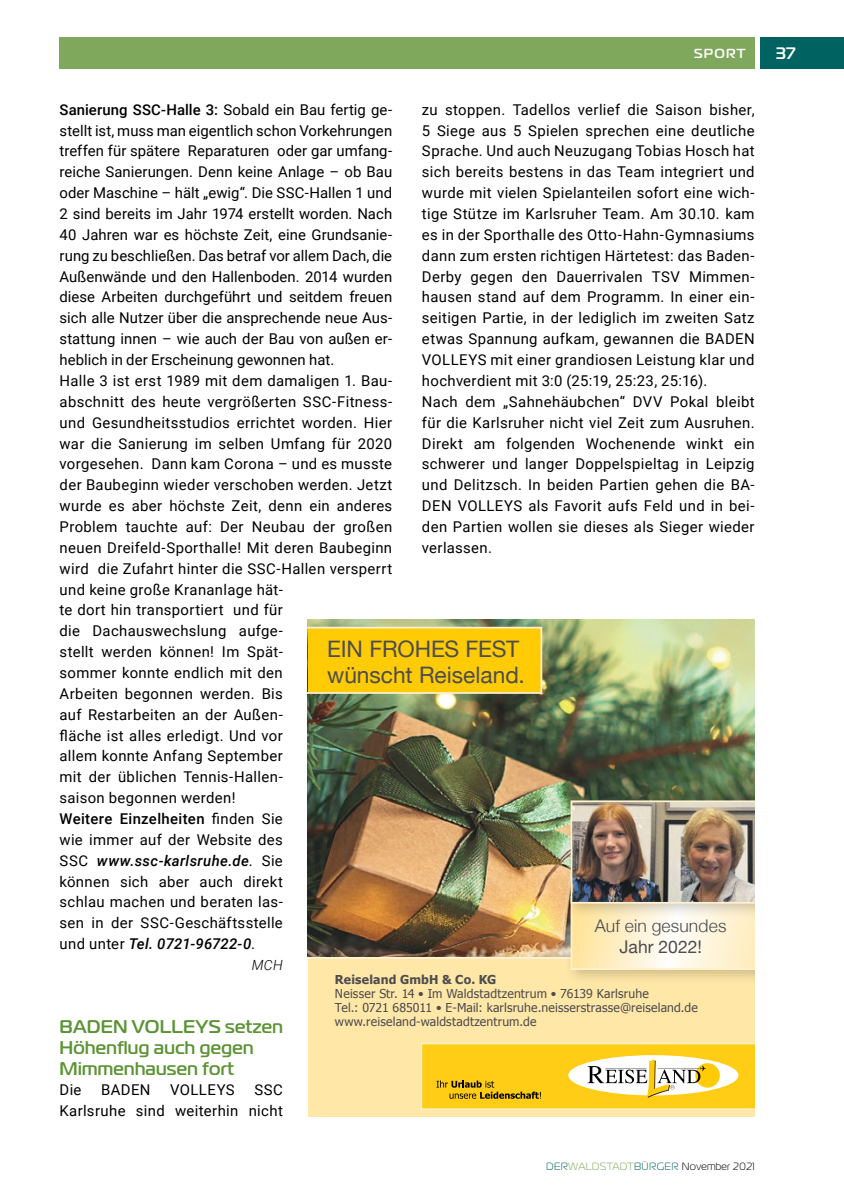
<style>
.page{position:relative;width:844px;height:1191px;background:#fff}
.page>*{position:absolute;margin:0;border:0;box-sizing:border-box;transform-origin:0 0}
.t1{font:22.75px/26.2px "Helvetica Neue";letter-spacing:-.005em;color:#4d4d4f}
.t2{font:700 18.38px/20.8px "Magistral";letter-spacing:.02em;color:#5c9435}
.t3{font:300 17.5px "Helvetica Neue";letter-spacing:.01em;color:#4d4d4f}
.t4{font:17.5px "Helvetica Neue";letter-spacing:.005em;color:#4d4d4f}
.t5{font:700 16.62px "Magistral";color:#fff}
.t6{font:14.88px/20.8px "Roboto";letter-spacing:.02em;color:#000}
.t7{font:italic 300 14px "Roboto";color:#000}
.t8{font:700 13.12px "Magistral";letter-spacing:.085em;color:#fff}
.t9{font:12.25px/14px "Tahoma";letter-spacing:.015em;color:#4d4d4f}
.t10{font:700 12.25px "Tahoma";letter-spacing:.015em;color:#4d4d4f}
.t11{font:10.5px "Magistral";letter-spacing:.035em;color:#000}
.s1{font-weight:500}
.s2{font-weight:500;font-style:italic}
.s3{color:#006361}
.s4{color:#80a85c}
</style>
<div class="page">
<div style="left:759px;top:37px;width:84px;height:32px;background:#006361"></div>
<div style="left:60px;top:37px;width:694px;height:32px;background:#80a85c"></div>
<img style="left:307px;top:620px;width:447px;height:336px">
<div style="left:307px;top:957px;width:447px;height:159px;background:#ffe7a7"></div>
<svg style="left:420px;top:1042px;width:334px;height:67px"></svg>
<svg style="left:307px;top:627px;width:235px;height:67px;background:#fecc10"></svg>
<div style="left:563px;top:888px;width:191px;height:97px;background:#000;opacity:.2"></div>
<div style="left:563px;top:793px;width:191px;height:126px;background:#000;opacity:.2"></div>
<img style="left:570px;top:800px;width:184px;height:170px">
<p class="t8" style="left:694px;top:45px;width:53px">SPORT</p>
<p class="t6" style="left:422px;top:98px;width:334px">zu stoppen. Tadellos verlief die Saison bisher, 5 Siege aus 5 Spielen sprechen eine deutliche Sprache. Und auch Neuzugang Tobias Hosch hat sich bereits bestens in das Team integriert und wurde mit vielen Spielanteilen sofort eine wich&shy;tige Stütze im Karlsruher Team. Am 30.10. kam es in der Sporthalle des Otto-Hahn-Gymnasiums dann zum ersten richtigen Härtetest: das Baden-Derby gegen den Dauerrivalen TSV Mimmen&shy;hausen stand auf dem Programm. In einer ein&shy;seitigen Partie, in der lediglich im zweiten Satz etwas Spannung aufkam, gewannen die BADEN VOLLEYS mit einer grandiosen Leistung klar und hochverdient mit 3:0 (25:19, 25:23, 25:16).<br>Nach dem „Sahnehäubchen“ DVV Pokal bleibt für die Karlsruher nicht viel Zeit zum Ausruhen.<br>Direkt am folgenden Wochenende winkt ein schwerer und langer Doppelspieltag in Leipzig und Delitzsch. In beiden Partien gehen die BA-DEN VOLLEYS als Favorit aufs Feld und in bei&shy;den Partien wollen sie dieses als Sieger wieder verlassen.</p>
<p class="t6" style="left:60px;top:98px;width:334px"><span class="s1">Sanierung SSC-Halle 3:</span> Sobald ein Bau fertig ge&shy;stellt ist, muss man eigentlich schon Vorkehrungen treffen für spätere Reparaturen oder gar umfang&shy;reiche Sanierungen. Denn keine Anlage – ob Bau oder Maschine – hält „ewig“. Die SSC-Hallen 1 und 2 sind bereits im Jahr 1974 erstellt worden. Nach 40 Jahren war es höchste Zeit, eine Grundsanie&shy;rung zu beschließen. Das betraf vor allem Dach, die Außenwände und den Hallenboden. 2014 wurden diese Arbeiten durchgeführt und seitdem freuen sich alle Nutzer über die ansprechende neue Aus&shy;stattung innen – wie auch der Bau von außen er&shy;heblich in der Erscheinung gewonnen hat.<br>Halle 3 ist erst 1989 mit dem damaligen 1. Bau&shy;abschnitt des heute vergrößerten SSC-Fitness&shy;und Gesundheitsstudios errichtet worden. Hier war die Sanierung im selben Umfang für 2020 vorgesehen. Dann kam Corona – und es musste der Baubeginn wieder verschoben werden. Jetzt wurde es aber höchste Zeit, denn ein anderes Problem tauchte auf: Der Neubau der großen neuen Dreifeld-Sporthalle! Mit deren Baubeginn wird die Zufahrt hinter die SSC-Hallen versperrt und keine große Krananlage hät-<br>te dort hin transportiert und für<br>die Dachauswechslung aufge-<br>stellt werden können! Im Spät-<br>sommer konnte endlich mit den<br>Arbeiten begonnen werden. Bis<br>auf Restarbeiten an der Außen-<br>fläche ist alles erledigt. Und vor<br>allem konnte Anfang September<br>mit der üblichen Tennis-Hallen-<br>saison begonnen werden!<br><span class="s1">Weitere Einzelheiten</span> finden Sie<br>wie immer auf der Website des<br>SSC <span class="s2">www.ssc-karlsruhe.de</span>. Sie<br>können sich aber auch direkt<br>schlau machen und beraten las-<br>sen in der SSC-Geschäftsstelle<br>und unter <span class="s2">Tel. 0721-96722-0</span>.</p>
<p class="t7" style="left:251px;top:955px;width:33px">MCH</p>
<h1 class="t1" style="left:327px;top:637px;width:199px">EIN FROHES FEST wünscht Reiseland.</h1>
<p class="t3" style="left:594px;top:911px;width:133px">Auf ein gesundes</p>
<p class="t4" style="left:619px;top:934px;width:84px">Jahr 2022!</p>
<p class="t2" style="left:60px;top:1016px;width:225px">BADEN VOLLEYS setzen<br>Höhenflug auch gegen<br>Mimmenhausen fort</p>
<p class="t6" style="left:60px;top:1079px;width:23px">Die</p>
<p class="t6" style="left:101px;top:1079px;width:51px">BADEN</p>
<p class="t6" style="left:170px;top:1079px;width:66px">VOLLEYS</p>
<p class="t6" style="left:60px;top:1079px;width:225px;text-align:right">SSC<br>Karlsruhe sind weiterhin nicht</p>
<p class="t10" style="left:335px;top:971px;width:163px">Reiseland GmbH &amp; Co. KG</p>
<p class="t9" style="left:335px;top:986px;width:364px">Neisser Str. 14 • Im Waldstadtzentrum • 76139 Karlsruhe<br>Tel.: 0721 685011 • E-Mail: karlsruhe.neisserstrasse@reiseland.de www.reiseland-waldstadtzentrum.de</p>
<p class="t11" style="left:546px;top:1160px;width:210px"><span class="s3">DER</span><span class="s4">WALDSTADT</span><span class="s3">BÜRGER</span> November 2021</p>
<p class="t5" style="left:775px;top:43px;width:21px">37</p>
</div>
